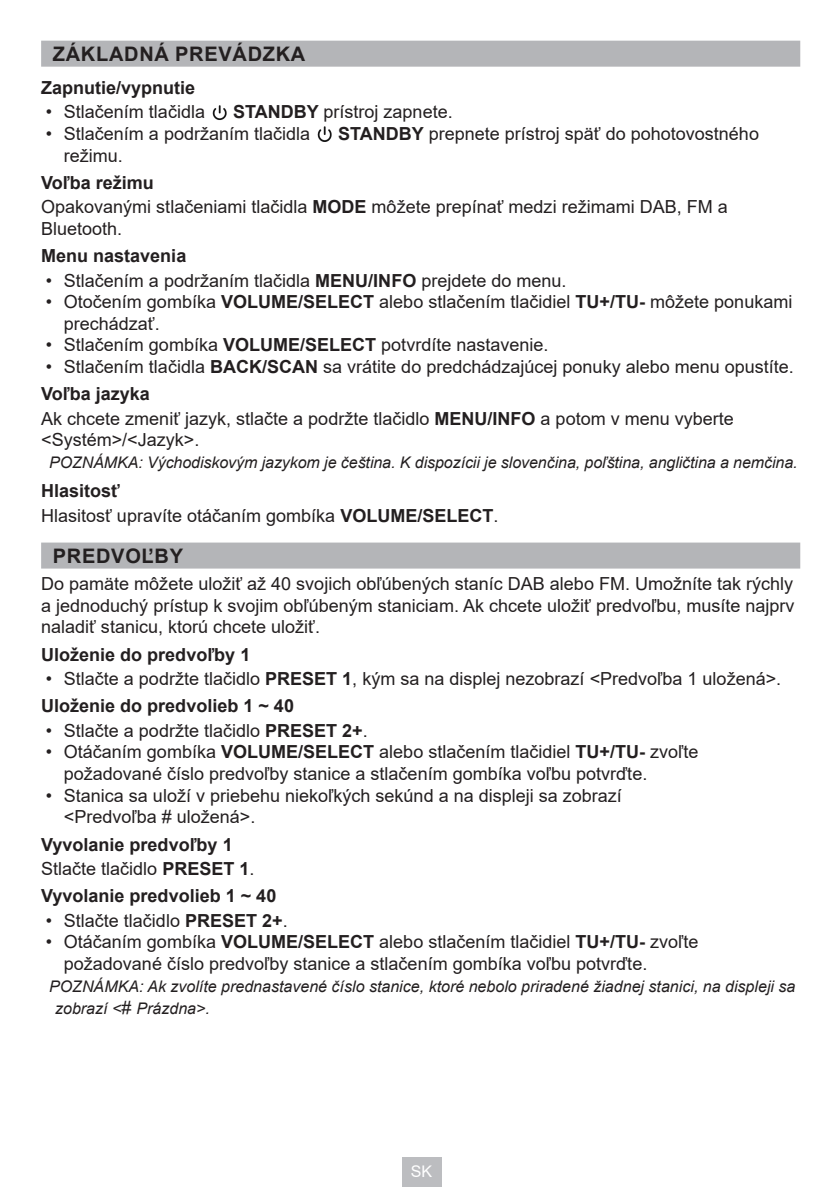
<style>
.page{position:relative;width:840px;height:1191px;background:#fff}
.page>*{position:absolute;margin:0;border:0;box-sizing:border-box;transform-origin:0 0}
.TOC_Title_GREY{font:700 20px "Arial";letter-spacing:.035em;color:#231f20}
._3_Text{font:18px/21.6px "Arial";color:#231f20}
._4_Tučný_text{font:700 18px "Arial";color:#231f20}
.Note{font:italic 16px/21.6px "Arial";color:#231f20}
.t1{font:16px "Arial";color:#fff}
.s1{font-weight:700}
.s2{font-style:normal;font-size:18px}
</style>
<div class="page">
<div style="left:401px;top:1157px;width:40px;height:29px;background:#bcbdc0"></div>
<div style="left:41px;top:41px;width:758px;height:26px;background:#b4b5b8"></div>
<div style="left:41px;top:542px;width:758px;height:26px;background:#b4b5b8"></div>
<img style="left:212px;top:105px;width:15px;height:15px">
<img style="left:317px;top:126px;width:15px;height:16px">
<p class="TOC_Title_GREY" style="left:53px;top:40px;width:254px">ZÁKLADNÁ PREVÁDZKA</p>
<p class="_4_Tučný_text" style="left:41px;top:75px;width:156px">Zapnutie/vypnutie</p>
<p class="_3_Text" style="left:46px;top:101px;width:161px">• Stlačením tlačidla</p>
<p class="_3_Text" style="left:233px;top:101px;width:221px"><span class="s1">STANDBY</span> prístroj zapnete.</p>
<p class="_3_Text" style="left:46px;top:123px;width:266px">• Stlačením a podržaním tlačidla</p>
<p class="_3_Text" style="left:338px;top:123px;width:422px"><span class="s1">STANDBY</span> prepnete prístroj späť do pohotovostného</p>
<p class="_3_Text" style="left:64px;top:144px;width:61px">režimu.</p>
<p class="_4_Tučný_text" style="left:41px;top:170px;width:114px">Voľba režimu</p>
<p class="_3_Text" style="left:41px;top:196px;width:687px">Opakovanými stlačeniami tlačidla <span class="s1">MODE</span> môžete prepínať medzi režimami DAB, FM a<br>Bluetooth.</p>
<p class="_4_Tučný_text" style="left:41px;top:243px;width:147px">Menu nastavenia</p>
<p class="_3_Text" style="left:46px;top:269px;width:522px">• Stlačením a podržaním tlačidla <span class="s1">MENU/INFO</span> prejdete do menu.</p>
<p class="_3_Text" style="left:64px;top:291px;width:729px;text-indent:-18px">• Otočením gombíka <span class="s1">VOLUME/SELECT</span> alebo stlačením tlačidiel <span class="s1">TU+/TU-</span> môžete ponukami prechádzať.</p>
<p class="_3_Text" style="left:46px;top:334px;width:504px">• Stlačením gombíka <span class="s1">VOLUME/SELECT</span> potvrdíte nastavenie.</p>
<p class="_3_Text" style="left:46px;top:356px;width:749px">• Stlačením tlačidla <span class="s1">BACK/SCAN</span> sa vrátite do predchádzajúcej ponuky alebo menu opustíte.</p>
<p class="_4_Tučný_text" style="left:41px;top:381px;width:110px">Voľba jazyka</p>
<p class="_3_Text" style="left:41px;top:407px;width:694px">Ak chcete zmeniť jazyk, stlačte a podržte tlačidlo <span class="s1">MENU/INFO</span> a potom v menu vyberte &lt;Systém&gt;/&lt;Jazyk&gt;.</p>
<p class="Note" style="left:49px;top:452px;width:749px">POZNÁMKA: Východiskovým jazykom je čeština. K dispozícii je slovenčina, poľština, angličtina a nemčina.</p>
<p class="_4_Tučný_text" style="left:41px;top:478px;width:80px">Hlasitosť</p>
<p class="_3_Text" style="left:41px;top:504px;width:458px">Hlasitosť upravíte otáčaním gombíka <span class="s1">VOLUME/SELECT</span>.</p>
<p class="TOC_Title_GREY" style="left:53px;top:542px;width:132px">PREDVOĽBY</p>
<p class="_3_Text" style="left:41px;top:573px;width:754px;text-align:justify">Do pamäte môžete uložiť až 40 svojich obľúbených staníc DAB alebo FM. Umožníte tak rýchly a jednoduchý prístup k svojim obľúbeným staniciam. Ak chcete uložiť predvoľbu, musíte najprv naladiť stanicu, ktorú chcete uložiť.</p>
<p class="_4_Tučný_text" style="left:41px;top:641px;width:210px">Uloženie do predvoľby 1</p>
<p class="_3_Text" style="left:46px;top:668px;width:736px">• Stlačte a podržte tlačidlo <span class="s1">PRESET 1</span>, kým sa na displej nezobrazí &lt;Predvoľba 1 uložená&gt;.</p>
<p class="_4_Tučný_text" style="left:41px;top:693px;width:254px">Uloženie do predvolieb 1 ~ 40</p>
<p class="_3_Text" style="left:46px;top:719px;width:323px">• Stlačte a podržte tlačidlo <span class="s1">PRESET 2+</span>.</p>
<p class="_3_Text" style="left:64px;top:741px;width:635px;text-indent:-18px">• Otáčaním gombíka <span class="s1">VOLUME/SELECT</span> alebo stlačením tlačidiel <span class="s1">TU+/TU-</span> zvoľte požadované číslo predvoľby stanice a stlačením gombíka voľbu potvrďte.</p>
<p class="_3_Text" style="left:64px;top:784px;width:559px;text-indent:-18px">• Stanica sa uloží v priebehu niekoľkých sekúnd a na displeji sa zobrazí &lt;Predvoľba # uložená&gt;.</p>
<p class="_4_Tučný_text" style="left:41px;top:831px;width:193px">Vyvolanie predvoľby 1</p>
<p class="_3_Text" style="left:41px;top:857px;width:215px">Stlačte tlačidlo <span class="s1">PRESET 1</span>.</p>
<p class="_4_Tučný_text" style="left:41px;top:883px;width:236px">Vyvolanie predvolieb 1 ~ 40</p>
<p class="_3_Text" style="left:46px;top:909px;width:243px">• Stlačte tlačidlo <span class="s1">PRESET 2+</span>.</p>
<p class="_3_Text" style="left:64px;top:931px;width:635px;text-indent:-18px">• Otáčaním gombíka <span class="s1">VOLUME/SELECT</span> alebo stlačením tlačidiel <span class="s1">TU+/TU-</span> zvoľte požadované číslo predvoľby stanice a stlačením gombíka voľbu potvrďte.</p>
<p class="Note" style="left:55px;top:975px;width:741px;text-indent:-6px">POZNÁMKA: Ak zvolíte prednastavené číslo stanice, ktoré nebolo priradené žiadnej stanici, na displeji sa zobrazí &lt;<span class="s2">#</span> Prázdna&gt;.</p>
<p class="t1" style="left:410px;top:1160px;width:23px">SK</p>
</div>
